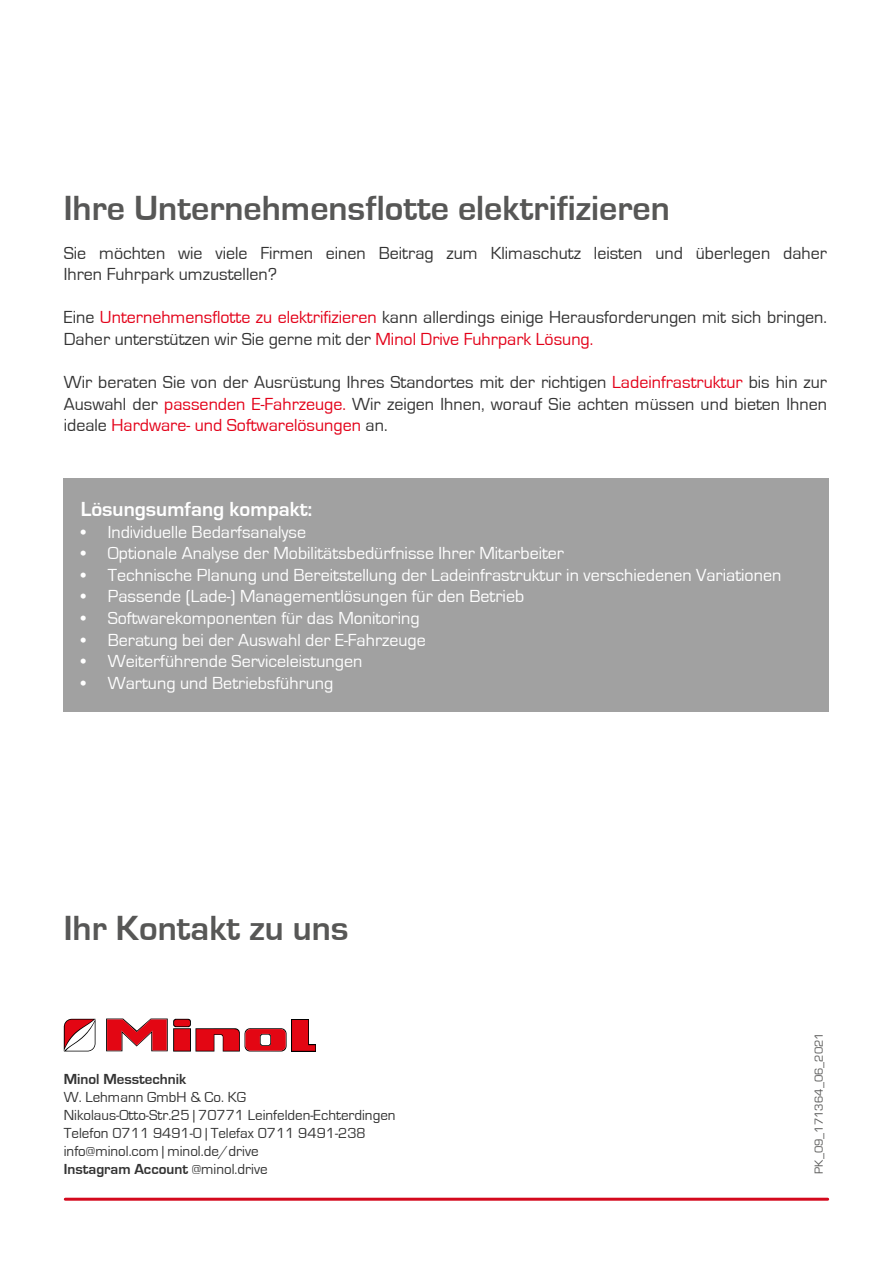
<style>
.page{position:relative;width:893px;height:1263px;background:#fff}
.page>*{position:absolute;margin:0;border:0;box-sizing:border-box;transform-origin:0 0}
.t1{font:700 36px "Eurostile";color:#575756}
.t2{font:700 21px "Eurostile";color:#fff}
.t3{font:18px/21.6px "Eurostile";color:#333}
.t4{font:18px "Eurostile";color:#fff}
.t5{font:15px/18px "Eurostile";color:#333}
.t6{font:700 15px "Eurostile";color:#333}
.t7{font:12px "Eurostile";color:#575756}
.s1{color:#e30018}
.s2{font-weight:700}
.s3{font-style:inherit}
</style>
<div class="page">
<hr style="left:65px;top:1198px;width:763px;height:3px;background:#d4091d">
<div style="left:64px;top:478px;width:765px;height:234px;background:#a1a1a1"></div>
<svg style="left:64px;top:1019px;width:32px;height:32px"></svg>
<svg style="left:106px;top:1018px;width:209px;height:33px"></svg>
<h1 class="t1" style="left:64px;top:188px;width:608px">Ihre Unternehmensflotte elektrifizieren</h1>
<p class="t3" style="left:64px;top:242px;width:765px">Sie möchten wie viele Firmen einen Beitrag zum Klimaschutz leisten und überlegen daher<br>Ihren Fuhrpark umzustellen?</p>
<p class="t3" style="left:64px;top:307px;width:765px">Eine <span class="s1">Unternehmensflotte zu elektrifizieren</span> kann allerdings einige Herausforderungen mit sich bringen.<br>Daher unterstützen wir Sie gerne mit der <span class="s1">Minol Drive Fuhrpark Lösung.</span></p>
<p class="t3" style="left:64px;top:372px;width:765px;text-align:justify">Wir beraten Sie von der Ausrüstung Ihres Standortes mit der richtigen <span class="s1">Ladeinfrastruktur</span> bis hin zur Auswahl der <span class="s1">passenden E-Fahrzeuge.</span> Wir zeigen Ihnen, worauf Sie achten müssen und bieten Ihnen ideale <span class="s1">Hardware- und Softwarelösungen</span> an.</p>
<p class="t2" style="left:81px;top:498px;width:233px">Lösungsumfang kompakt:</p>
<p class="t4" style="left:81px;top:522px;width:227px">• Individuelle Bedarfsanalyse</p>
<p class="t4" style="left:81px;top:543px;width:485px">• Optionale Analyse der Mobilitätsbedürfnisse Ihrer Mitarbeiter</p>
<p class="t4" style="left:81px;top:565px;width:702px">• Technische Planung und Bereitstellung der Ladeinfrastruktur in verschiedenen Variationen</p>
<p class="t4" style="left:81px;top:587px;width:445px">• Passende (Lade-) Managementlösungen für den Betrieb</p>
<p class="t4" style="left:81px;top:608px;width:340px">• Softwarekomponenten für das Monitoring</p>
<p class="t4" style="left:81px;top:630px;width:347px">• Beratung bei der Auswahl der E-Fahrzeuge</p>
<p class="t4" style="left:81px;top:651px;width:283px">• Weiterführende Serviceleistungen</p>
<p class="t4" style="left:81px;top:673px;width:254px">• Wartung und Betriebsführung</p>
<h1 class="t1" style="left:64px;top:908px;width:286px">Ihr Kontakt zu uns</h1>
<p class="t6" style="left:64px;top:1070px;width:124px">Minol Messtechnik</p>
<p class="t5" style="left:64px;top:1088px;width:333px">W. Lehmann GmbH &amp; Co. KG<br>Nikolaus-Otto-Str.25 | 70771 Leinfelden-Echterdingen Telefon 0711 9491-0 | Telefax 0711 9491-238 info@minol.com | minol.de/drive<br><span class="s2">Instagram Account</span> @minol.drive</p>
<p class="t7" style="left:812px;top:1174px;width:143px;rotate:-90deg">PK_09_171364_0<span class="s3">6</span>_202<span class="s3">1</span></p>
</div>
